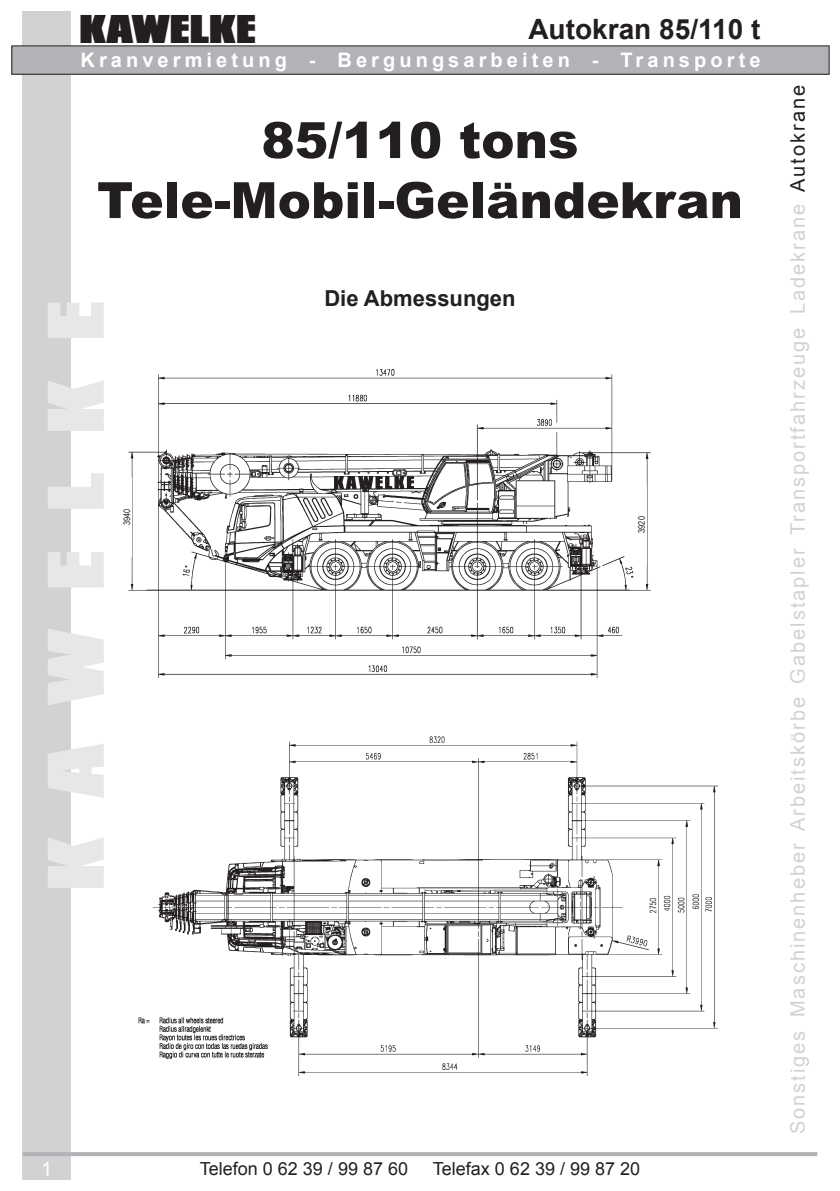
<style>
.page{position:relative;width:840px;height:1191px;background:#fff}
.page>*{position:absolute;margin:0;border:0;box-sizing:border-box;transform-origin:0 0}
.t1{font:900 84px "Compacta D";color:#e6e7e9}
.t2{font:900 50px/60px "Arial";color:#231f20;text-align:center}
.t3{font:900 42px "Compacta D";color:#231f20}
.t4{font:700 28px "Arial";color:#231f20}
.t5{font:700 22px "Arial";color:#231f20}
.t6{font:20px "Arial";letter-spacing:.1em;color:#d1d2d4}
.t7{font:700 20px "Arial";letter-spacing:.205em;color:#fff}
.t8{font:20px "Arial";color:#fff}
.t9{font:18px "Arial";color:#231f20}
.t10{font:9px "Arial Narrow";color:#231f20}
.s1{color:#231f20}
</style>
<div class="page">
<div style="left:23px;top:11px;width:48px;height:1168px;background:#d1d2d4"></div>
<div style="left:12px;top:46px;width:816px;height:28px;background:#b2b3b7"></div>
<div style="left:11px;top:45px;width:818px;height:30px;border:1px solid #231f20"></div>
<hr style="left:23px;top:1152px;width:793px;height:4px;background:#b2b3b7">
<img style="left:128px;top:369px;width:589px;height:706px">
<div style="left:122px;top:477px;width:10px;height:79px;background:#fff"></div>
<div style="left:636px;top:485px;width:10px;height:79px;background:#fff"></div>
<h3 class="t3" style="left:79px;top:6px;width:178px">KAWELKE</h3>
<h3 class="t4" style="left:528px;top:10px;width:233px">Autokran 85/110 t</h3>
<p class="t7" style="left:80px;top:47px;width:681px">Kranvermietung - Bergungsarbeiten - Transporte</p>
<h2 class="t2" style="left:97px;top:109px;width:647px">85/110 tons<br>Tele-Mobil-Geländekran</h2>
<h1 class="t1" style="left:29px;top:890px;width:591px;rotate:-90deg">K A W E L K E</h1>
<p class="t5" style="left:324px;top:283px;width:193px">Die Abmessungen</p>
<p class="t10" style="left:120px;top:525px;width:18px;rotate:-90deg">3940</p>
<p class="t10" style="left:634px;top:533px;width:18px;rotate:-90deg">3920</p>
<p class="t8" style="left:41px;top:1155px;width:13px">1</p>
<p class="t9" style="left:200px;top:1156px;width:210px">Telefon 0 62 39 / 99 87 60</p>
<p class="t9" style="left:432px;top:1156px;width:209px">Telefax 0 62 39 / 99 87 20</p>
<p class="t6" style="left:784px;top:1134px;width:1050px;rotate:-90deg">Sonstiges Maschinenheber Arbeitskörbe Gabelstapler Transportfahrzeuge Ladekrane <span class="s1">Autokrane</span></p>
</div>
